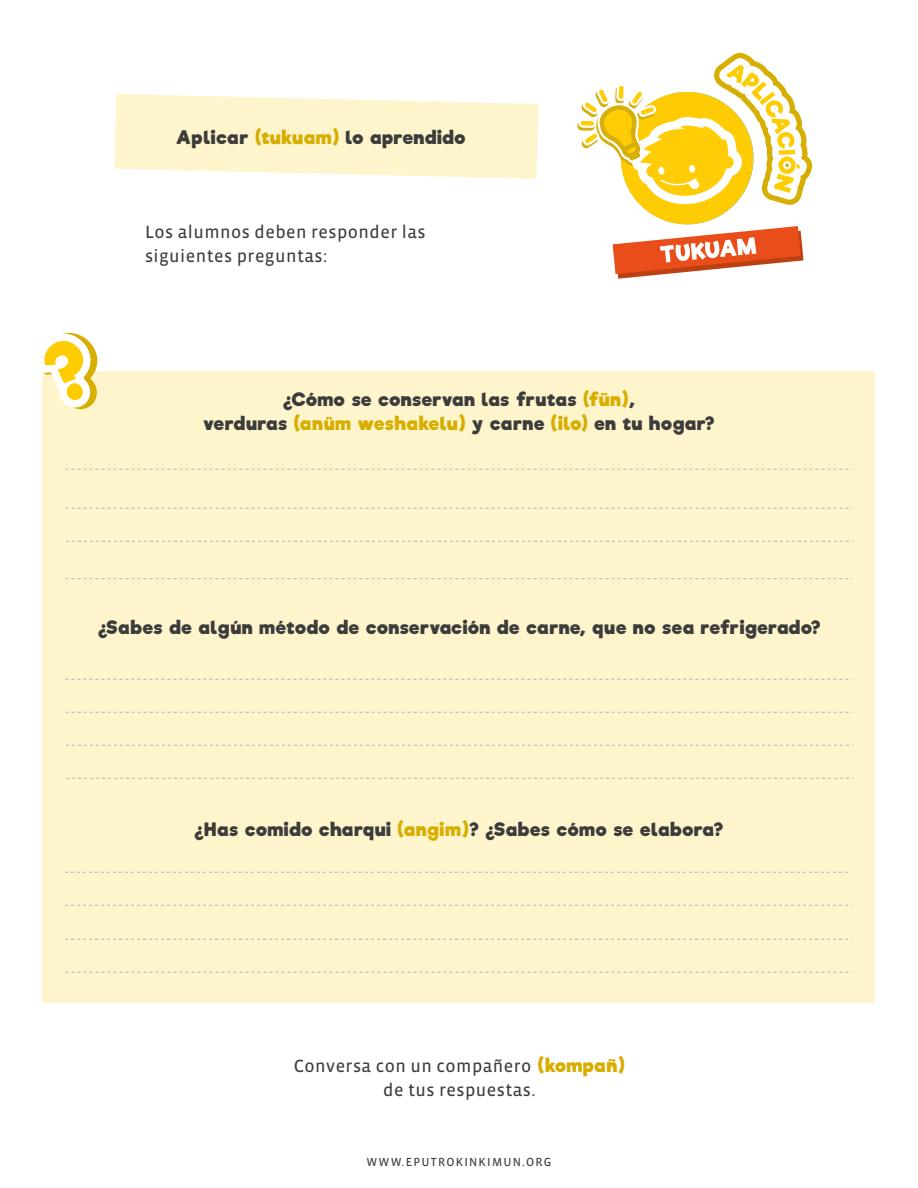
<style>
.page{position:relative;width:918px;height:1188px;background:#fff}
.page>*{position:absolute;margin:0;border:0;box-sizing:border-box;transform-origin:0 0}
.t1{font:700 18px/24px "Riffic";letter-spacing:.01em;color:#3c3c3b;text-align:center}
.t2{font:18px/24px "Vista Sans Reg";letter-spacing:.025em;color:#3c3c3b}
.t3{font:12px "Vista Sans Reg";letter-spacing:.1em;color:#3c3c3b}
.s1{color:#d7ae00}
.s2{font-family:"Riffic";font-weight:700;color:#d7ae00}
</style>
<div class="page">
<svg style="left:577px;top:52px;width:236px;height:227px"></svg>
<svg style="left:114px;top:94px;width:424px;height:85px;background:#fff6d3"></svg>
<div style="left:43px;top:371px;width:832px;height:632px;background:#fff5cd"></div>
<svg style="left:42px;top:333px;width:56px;height:76px"></svg>
<svg style="left:65px;top:469px;width:788px;height:1px"></svg>
<svg style="left:65px;top:679px;width:787px;height:1px"></svg>
<svg style="left:66px;top:712px;width:787px;height:1px"></svg>
<svg style="left:65px;top:872px;width:787px;height:1px"></svg>
<svg style="left:65px;top:905px;width:787px;height:1px"></svg>
<svg style="left:66px;top:508px;width:787px;height:1px"></svg>
<svg style="left:66px;top:541px;width:787px;height:1px"></svg>
<svg style="left:65px;top:578px;width:788px;height:1px"></svg>
<svg style="left:66px;top:745px;width:787px;height:1px"></svg>
<svg style="left:66px;top:778px;width:787px;height:1px"></svg>
<svg style="left:65px;top:939px;width:787px;height:1px"></svg>
<svg style="left:65px;top:972px;width:787px;height:1px"></svg>
<p class="t1" style="left:176px;top:125px;width:291px">Aplicar <span class="s1">(tukuam)</span> lo aprendido</p>
<p class="t2" style="left:145px;top:220px;width:282px">Los alumnos deben responder las siguientes preguntas:</p>
<p class="t1" style="left:203px;top:388px;width:513px">¿Cómo se conservan las frutas <span class="s1">(fün)</span>,<br>verduras <span class="s1">(anüm weshakelu)</span> y carne <span class="s1">(ilo)</span> en tu hogar?</p>
<p class="t1" style="left:98px;top:616px;width:724px">¿Sabes de algún método de conservación de carne, que no sea refrigerado?</p>
<p class="t1" style="left:194px;top:818px;width:531px">¿Has comido charqui <span class="s1">(angim)</span>? ¿Sabes cómo se elabora?</p>
<p class="t2" style="left:294px;top:1054px;width:332px;text-align:center">Conversa con un compañero <span class="s2">(kompañ) </span>de tus respuestas.</p>
<p class="t3" style="left:366px;top:1156px;width:187px">WWW.EPUTROKINKIMUN.ORG</p>
</div>
